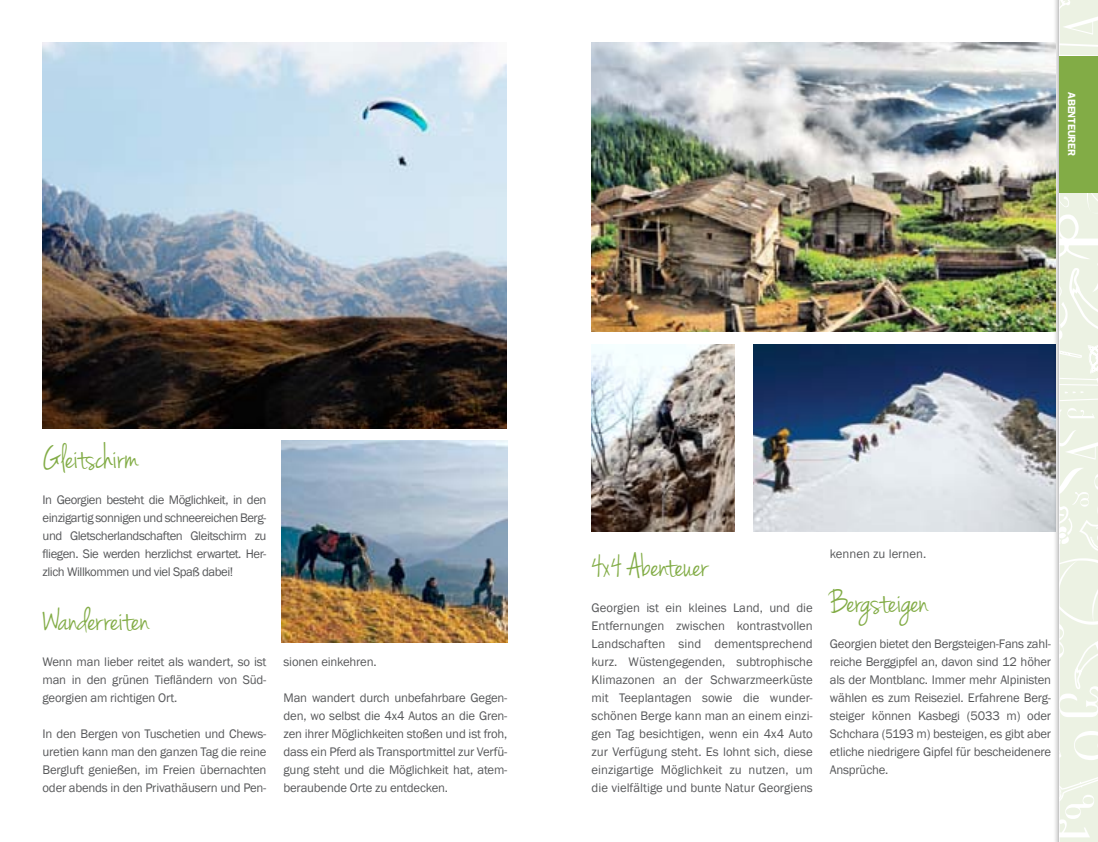
<style>
.page{position:relative;width:1098px;height:842px;background:#fff}
.page>*{position:absolute;margin:0;border:0;box-sizing:border-box;transform-origin:0 0}
.t1{font:36px "Jenna Sue";letter-spacing:-.015em;color:#82ac46}
.t2{font:12.75px/18px "Franklin Gothic";letter-spacing:-.015em;color:#58595b;text-align:justify}
.t3{font:600 10.5px "Franklin Gothic";letter-spacing:-.015em;color:#fff}
</style>
<div class="page">
<img style="left:591px;top:344px;width:143px;height:187px">
<img style="left:753px;top:344px;width:298px;height:187px">
<div style="left:1051px;top:0;width:46px;height:842px;background:#000;opacity:.5"></div>
<svg style="left:1059px;top:0;width:38px;height:842px"></svg>
<img style="left:591px;top:43px;width:463px;height:289px">
<img style="left:282px;top:440px;width:225px;height:202px">
<div style="left:1059px;top:56px;width:38px;height:136px;background:#82ac46"></div>
<img style="left:43px;top:43px;width:463px;height:385px">
<p class="t3" style="left:1077px;top:92px;width:65px;rotate:90deg">ABENTEURER</p>
<h1 class="t1" style="left:43px;top:437px;width:98px">Gleitschirm</h1>
<p class="t2" style="left:43px;top:491px;width:225px">In Georgien besteht die Möglichkeit, in den einzigartig sonnigen und schneereichen Berg&shy;und Gletscherlandschaften Gleitschirm zu fliegen. Sie werden herzlichst erwartet. Her&shy;zlich Willkommen und viel Spaß dabei!</p>
<h1 class="t1" style="left:43px;top:599px;width:108px">Wanderreiten</h1>
<p class="t2" style="left:43px;top:653px;width:225px">Wenn man lieber reitet als wandert, so ist man in den grünen Tiefländern von Süd&shy;georgien am richtigen Ort.</p>
<p class="t2" style="left:43px;top:725px;width:225px">In den Bergen von Tuschetien und Chews&shy;uretien kann man den ganzen Tag die reine Bergluft genießen, im Freien übernachten oder abends in den Privathäusern und Pen-</p>
<p class="t2" style="left:283px;top:653px;width:95px">sionen einkehren.</p>
<p class="t2" style="left:283px;top:689px;width:225px">Man wandert durch unbefahrbare Gegen&shy;den, wo selbst die 4x4 Autos an die Gren&shy;zen ihrer Möglichkeiten stoßen und ist froh, dass ein Pferd als Transportmittel zur Verfü&shy;gung steht und die Möglichkeit hat, atem&shy;beraubende Orte zu entdecken.</p>
<h1 class="t1" style="left:591px;top:545px;width:118px">4x4 Abenteuer</h1>
<p class="t2" style="left:591px;top:599px;width:223px">Georgien ist ein kleines Land, und die Entfernungen zwischen kontrastvollen Landschaften sind dementsprechend kurz. Wüstengegenden, subtrophische Klimazonen an der Schwarzmeerküste mit Teeplantagen sowie die wunder&shy;schönen Berge kann man an einem einzi&shy;gen Tag besichtigen, wenn ein 4x4 Auto zur Verfügung steht. Es lohnt sich, diese einzigartige Möglichkeit zu nutzen, um die vielfältige und bunte Natur Georgiens</p>
<p class="t2" style="left:829px;top:545px;width:98px">kennen zu lernen.</p>
<h1 class="t1" style="left:829px;top:581px;width:100px">Bergsteigen</h1>
<p class="t2" style="left:829px;top:635px;width:223px">Georgien bietet den Bergsteigen-Fans zahl&shy;reiche Berggipfel an, davon sind 12 höher als der Montblanc. Immer mehr Alpinisten wählen es zum Reiseziel. Erfahrene Berg&shy;steiger können Kasbegi (5033 m) oder Schchara (5193 m) besteigen, es gibt aber etliche niedrigere Gipfel für bescheidenere Ansprüche.</p>
</div>
